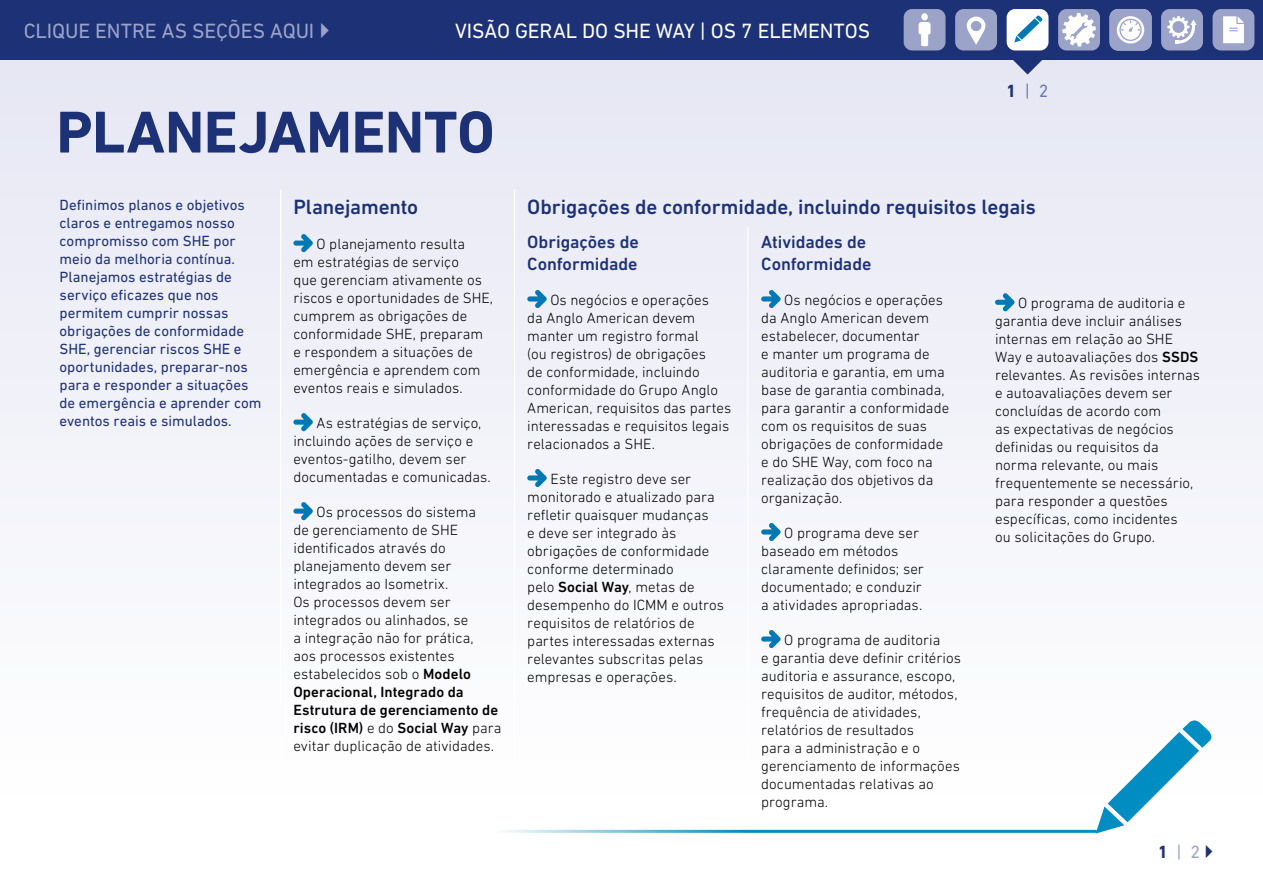
<style>
.page{position:relative;width:1263px;height:893px;background:#fff}
.page>*{position:absolute;margin:0;border:0;box-sizing:border-box;transform-origin:0 0}
.t1{font:700 60px "DIN Next LT Pro";letter-spacing:-.005em;color:#1d3176}
.t2{font:500 21px "DIN Next LT Pro";letter-spacing:-.005em;color:#1d3176}
.t3{font:21px "DIN Next LT Pro";letter-spacing:-.01em;color:#fff}
.t4{font:21px "DIN Next LT Pro";letter-spacing:-.005em;color:#9ca3c9}
.t5{font:500 18px/21.6px "DIN Next LT Pro";letter-spacing:-.005em;color:#1d3176}
.t6{font:18px "DIN Next LT Pro";color:#6c7bad}
.t7{font:18px "DIN Next LT Pro";color:#9ca3c9}
.t8{font:300 15px/18px "DIN Next LT Pro";color:#000}
.t9{font:15px/18px "DIN Next LT Pro";color:#1d3176}
.s1{font-weight:700;color:#1d3176}
.s2{font-weight:500}
</style>
<div class="page">
<div style="left:0;top:60px;width:1263px;height:750px;background:#f2f3f9"></div>
<div style="left:0;top:0;width:1263px;height:60px;background:#1d3176"></div>
<div style="left:1007px;top:9px;width:41px;height:41px;background:#fff;border-radius:8px"></div>
<svg style="left:1014px;top:15px;width:29px;height:27px"></svg>
<svg style="left:293px;top:234px;width:20px;height:18px"></svg>
<svg style="left:293px;top:413px;width:20px;height:18px"></svg>
<svg style="left:293px;top:502px;width:20px;height:18px"></svg>
<svg style="left:527px;top:290px;width:20px;height:18px"></svg>
<svg style="left:527px;top:469px;width:20px;height:18px"></svg>
<svg style="left:761px;top:290px;width:20px;height:18px"></svg>
<svg style="left:761px;top:523px;width:20px;height:18px"></svg>
<svg style="left:761px;top:630px;width:20px;height:18px"></svg>
<hr style="left:514px;top:189px;width:1px;height:644px;background:#fff">
<hr style="left:280px;top:189px;width:1px;height:644px;background:#fff">
<hr style="left:747px;top:226px;width:1px;height:601px;background:#fff">
<svg style="left:995px;top:293px;width:19px;height:18px"></svg>
<svg style="left:1096px;top:720px;width:118px;height:113px"></svg>
<hr style="left:491px;top:830px;width:606px;height:3px;background:#008dc2">
<svg style="left:1012px;top:60px;width:30px;height:15px"></svg>
<div style="left:904px;top:9px;width:41px;height:41px;background:#9ca3c9;border-radius:8px"></div>
<div style="left:921px;top:13px;width:7px;height:7px;background:#fff;border-radius:50%"></div>
<svg style="left:919px;top:22px;width:12px;height:24px"></svg>
<div style="left:955px;top:9px;width:42px;height:41px;background:#9ca3c9;border-radius:8px"></div>
<svg style="left:967px;top:17px;width:18px;height:28px"></svg>
<div style="left:1212px;top:9px;width:42px;height:41px;background:#9ca3c9;border-radius:8px"></div>
<svg style="left:1223px;top:16px;width:21px;height:27px"></svg>
<div style="left:1161px;top:9px;width:42px;height:41px;background:#9ca3c9;border-radius:8px"></div>
<svg style="left:1167px;top:16px;width:30px;height:27px"></svg>
<div style="left:1058px;top:9px;width:42px;height:41px;background:#9ca3c9;border-radius:8px"></div>
<svg style="left:1062px;top:13px;width:34px;height:33px"></svg>
<div style="left:1109px;top:9px;width:42px;height:41px;background:#9ca3c9;border-radius:8px"></div>
<svg style="left:1117px;top:16px;width:27px;height:28px"></svg>
<h2 class="t4" style="left:24px;top:19px;width:292px">CLIQUE ENTRE AS SEÇÕES AQUI</h2>
<h2 class="t3" style="left:455px;top:18px;width:417px">VISÃO GERAL DO SHE WAY | OS 7 ELEMENTOS</h2>
<h1 class="t1" style="left:56px;top:97px;width:440px">PLANEJAMENTO</h1>
<p class="t6" style="left:1006px;top:81px;width:44px"><span class="s1">1</span> | 2</p>
<p class="t9" style="left:60px;top:195px;width:203px">Definimos planos e objetivos claros e entregamos nosso compromisso com SHE por meio da melhoria contínua.<br>Planejamos estratégias de serviço eficazes que nos permitem cumprir nossas obrigações de conformidade<br>SHE, gerenciar riscos SHE e oportunidades, preparar-nos para e responder a situações de emergência e aprender com eventos reais e simulados.</p>
<h2 class="t2" style="left:293px;top:195px;width:126px">Planejamento</h2>
<p class="t8" style="left:293px;top:235px;width:201px;text-indent:23px">O planejamento resulta<br>em estratégias de serviço<br>que gerenciam ativamente os riscos e oportunidades de SHE, cumprem as obrigações de conformidade SHE, preparam e respondem a situações de emergência e aprendem com eventos reais e simulados.</p>
<p class="t8" style="left:293px;top:414px;width:199px;text-indent:23px">As estratégias de serviço, incluindo ações de serviço e eventos-gatilho, devem ser documentadas e comunicadas.</p>
<p class="t8" style="left:293px;top:503px;width:210px;text-indent:23px">Os processos do sistema<br>de gerenciamento de SHE identificados através do planejamento devem ser integrados ao Isometrix.<br>Os processos devem ser integrados ou alinhados, se<br>a integração não for prática,<br>aos processos existentes estabelecidos sob o <span class="s2">Modelo<br>Operacional, Integrado da<br>Estrutura de gerenciamento de risco (IRM)</span> e do <span class="s2">Social Way</span> para evitar duplicação de atividades.</p>
<h2 class="t2" style="left:527px;top:195px;width:510px">Obrigações de conformidade, incluindo requisitos legais</h2>
<p class="t5" style="left:527px;top:231px;width:113px">Obrigações de<br>Conformidade</p>
<p class="t8" style="left:527px;top:291px;width:206px;text-indent:23px">Os negócios e operações<br>da Anglo American devem manter um registro formal<br>(ou registros) de obrigações<br>de conformidade, incluindo conformidade do Grupo Anglo<br>American, requisitos das partes interessadas e requisitos legais relacionados a SHE.</p>
<p class="t8" style="left:527px;top:470px;width:198px;text-indent:23px">Este registro deve ser monitorado e atualizado para refletir quaisquer mudanças<br>e deve ser integrado às obrigações de conformidade conforme determinado<br>pelo <span class="s2">Social Way</span>, metas de desempenho do ICMM e outros requisitos de relatórios de partes interessadas externas relevantes subscritas pelas empresas e operações.</p>
<p class="t5" style="left:761px;top:231px;width:112px">Atividades de<br>Conformidade</p>
<p class="t8" style="left:761px;top:291px;width:189px;text-indent:23px">Os negócios e operações da Anglo American devem estabelecer, documentar<br>e manter um programa de auditoria e garantia, em uma base de garantia combinada, para garantir a conformidade com os requisitos de suas obrigações de conformidade e do SHE Way, com foco na realização dos objetivos da organização.</p>
<p class="t8" style="left:761px;top:524px;width:164px;text-indent:23px">O programa deve ser baseado em métodos claramente definidos; ser documentado; e conduzir a atividades apropriadas.</p>
<p class="t8" style="left:761px;top:631px;width:201px;text-indent:23px">O programa de auditoria<br>e garantia deve definir critérios auditoria e assurance, escopo, requisitos de auditor, métodos, frequência de atividades, relatórios de resultados<br>para a administração e o gerenciamento de informações documentadas relativas ao programa.</p>
<p class="t8" style="left:995px;top:294px;width:207px;text-indent:23px">O programa de auditoria e garantia deve incluir análises internas em relação ao SHE<br>Way e autoavaliações dos <span class="s2">SSDS </span>relevantes. As revisões internas e autoavaliações devem ser concluídas de acordo com<br>as expectativas de negócios definidas ou requisitos da norma relevante, ou mais frequentemente se necessário, para responder a questões específicas, como incidentes<br>ou solicitações do Grupo.</p>
<p class="t7" style="left:1158px;top:841px;width:44px"><span class="s1">1</span> | 2</p>
</div>
